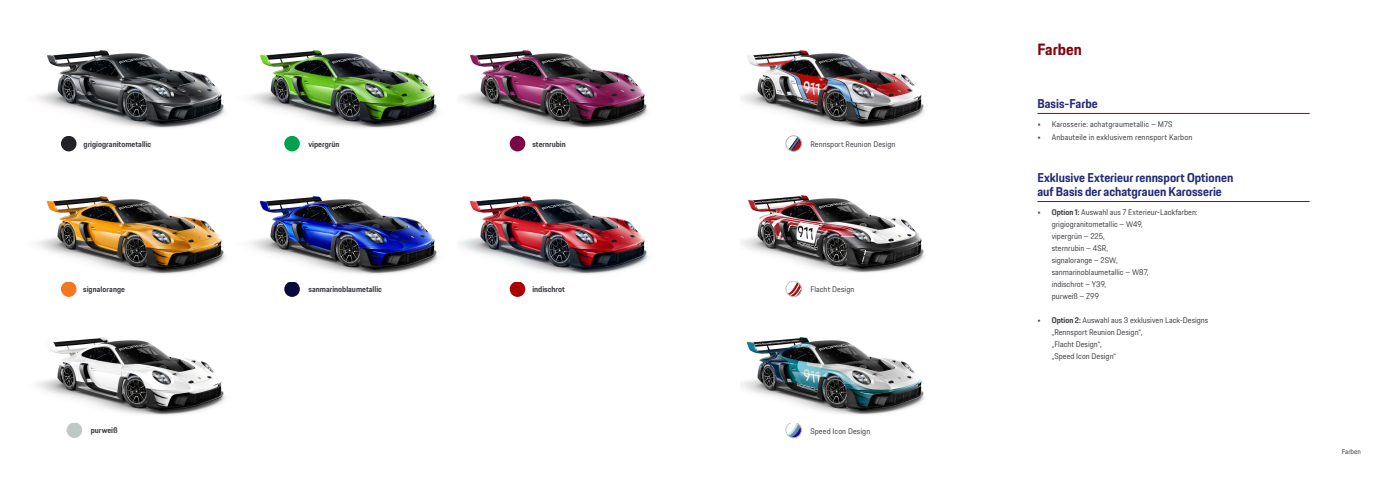
<style>
.page{position:relative;width:1389px;height:482px;background:#fff}
.page>*{position:absolute;margin:0;border:0;box-sizing:border-box;transform-origin:0 0}
.RZ_Headline{font:700 16px "Porsche Next";color:#870009}
.RZ_Tabelle_Head{font:700 12.5px/14px "Porsche Next";color:#222b76}
.t1{font:8px/12px "Porsche Next";letter-spacing:.005em;color:#403f45}
.RZ_Tabelle_Copy_autoBullets{font:700 8px "Porsche Next";color:#403f45}
.RZ_Tabelle_Copy_autoBullets-2{font:7.9px "Porsche Next";letter-spacing:.015em;color:#403f45}
.RZ_Tabelle_Copy_autoBullets-3{font:700 7.9px "Porsche Next";letter-spacing:.015em;color:#403f45}
.RZ_Kolumnentitel_neg_li{font:7px "Porsche Next";color:#403f45}
.s1{font-weight:700}
</style>
<div class="page">
<div style="left:61px;top:281px;width:16px;height:16px;background:#f47723;border-radius:50%"></div>
<div style="left:284px;top:136px;width:16px;height:15px;background:#00a24e;border-radius:50%"></div>
<div style="left:284px;top:281px;width:16px;height:16px;background:#0a093c;border-radius:50%"></div>
<div style="left:510px;top:136px;width:15px;height:15px;background:#7b0545;border-radius:50%"></div>
<img style="left:741px;top:50px;width:183px;height:78px">
<div style="left:510px;top:281px;width:15px;height:16px;background:#a00;border-radius:50%"></div>
<svg style="left:786px;top:136px;width:15px;height:15px"></svg>
<div style="left:786px;top:136px;width:16px;height:15px;border:1px solid #b5b4ba;border-radius:50%"></div>
<svg style="left:786px;top:423px;width:14px;height:15px"></svg>
<div style="left:786px;top:422px;width:16px;height:16px;border:1px solid #bec9c6;border-radius:50%"></div>
<svg style="left:786px;top:281px;width:14px;height:16px"></svg>
<div style="left:786px;top:281px;width:16px;height:16px;border:1px solid #bec9c6;border-radius:50%"></div>
<div style="left:61px;top:136px;width:16px;height:15px;background:#242228;border-radius:50%"></div>
<div style="left:67px;top:422px;width:15px;height:16px;background:#bec9c6;border-radius:50%"></div>
<hr style="left:1037px;top:113px;width:273px;height:1px;background:#a00">
<hr style="left:1037px;top:201px;width:273px;height:1px;background:#a00">
<img style="left:741px;top:195px;width:183px;height:78px">
<img style="left:741px;top:337px;width:183px;height:78px">
<img style="left:460px;top:50px;width:188px;height:78px">
<img style="left:459px;top:196px;width:189px;height:78px">
<img style="left:36px;top:50px;width:189px;height:78px">
<img style="left:36px;top:196px;width:189px;height:78px">
<img style="left:36px;top:337px;width:189px;height:78px">
<img style="left:250px;top:50px;width:188px;height:78px">
<img style="left:249px;top:196px;width:189px;height:78px">
<p class="RZ_Headline" style="left:1037px;top:39px;width:46px">Farben</p>
<p class="RZ_Tabelle_Copy_autoBullets" style="left:84px;top:138px;width:69px">grigiogranitometallic</p>
<p class="RZ_Tabelle_Copy_autoBullets" style="left:308px;top:138px;width:33px">vipergrün</p>
<p class="RZ_Tabelle_Copy_autoBullets" style="left:532px;top:138px;width:35px">sternrubin</p>
<p class="RZ_Tabelle_Copy_autoBullets-3" style="left:83px;top:284px;width:43px">signalorange</p>
<p class="RZ_Tabelle_Copy_autoBullets" style="left:308px;top:284px;width:75px">sanmarinoblaumetallic</p>
<p class="RZ_Tabelle_Copy_autoBullets" style="left:532px;top:284px;width:34px">indischrot</p>
<p class="RZ_Tabelle_Copy_autoBullets-2" style="left:810px;top:139px;width:87px">Rennsport Reunion Design</p>
<p class="RZ_Tabelle_Copy_autoBullets-2" style="left:810px;top:284px;width:45px">Flacht Design</p>
<p class="RZ_Tabelle_Head" style="left:1037px;top:96px;width:62px">Basis-Farbe</p>
<p class="t1" style="left:1037px;top:118px;width:137px">• Karosserie: achatgraumetallic – M7S</p>
<p class="t1" style="left:1037px;top:131px;width:157px">• Anbauteile in exklusivem rennsport Karbon</p>
<p class="RZ_Tabelle_Head" style="left:1037px;top:170px;width:197px">Exklusive Exterieur rennsport Optionen auf Basis der achatgrauen Karosserie</p>
<p class="t1" style="left:1052px;top:207px;width:147px;text-indent:-14px"><span class="s1">• Option 1:</span> Auswahl aus 7 Exterieur-Lackfarben: grigiogranitometallic – W49,<br>vipergrün – 225,<br>sternrubin – 4SR,<br>signalorange – 2SW,<br>sanmarinoblaumetallic – W87,<br>indischrot – Y39,<br>purweiß – Z99</p>
<p class="t1" style="left:1052px;top:315px;width:158px;text-indent:-14px"><span class="s1">• Option 2:</span> Auswahl aus 3 exklusiven Lack-Designs „Rennsport Reunion Design“,<br>„Flacht Design“,<br>„Speed Icon Design“</p>
<p class="RZ_Tabelle_Copy_autoBullets" style="left:91px;top:425px;width:28px">purweiß</p>
<p class="RZ_Tabelle_Copy_autoBullets-2" style="left:810px;top:426px;width:61px">Speed Icon Design</p>
<p class="RZ_Kolumnentitel_neg_li" style="left:1342px;top:446px;width:21px">Farben</p>
</div>
